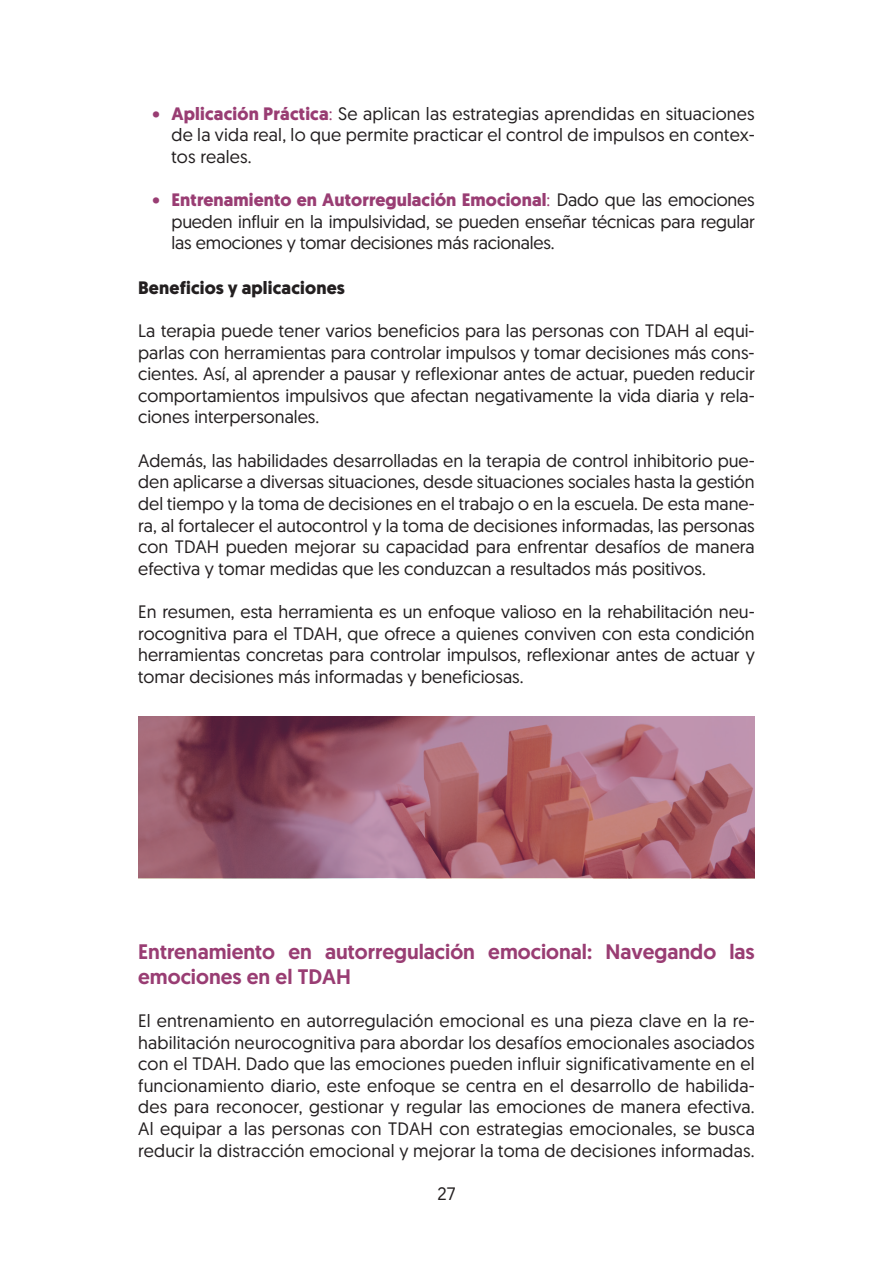
<style>
.page{position:relative;width:893px;height:1263px;background:#fff}
.page>*{position:absolute;margin:0;border:0;box-sizing:border-box;transform-origin:0 0}
.t1{font:500 21px/25.2px "Geomanist";color:#993d73}
.t2{font:18px/21.6px "Geomanist";color:#231f20;text-align:justify}
.t3{font:700 18px "Geomanist";letter-spacing:.01em;color:#231f20}
.t4{font:700 18px "Geomanist";color:#993d73}
.s1{font-weight:700;color:#993d73}
.s2{color:#993d73}
</style>
<div class="page">
<img style="left:138px;top:716px;width:617px;height:162px">
<p class="t4" style="left:153px;top:102px;width:9px">•</p>
<p class="t4" style="left:153px;top:188px;width:9px">•</p>
<p class="t2" style="left:171px;top:102px;width:585px"><span class="s1">Aplicación Práctica</span><span class="s2">:</span> Se aplican las estrategias aprendidas en situaciones de la vida real, lo que permite practicar el control de impulsos en contex&shy;tos reales.</p>
<p class="t2" style="left:171px;top:189px;width:585px"><span class="s1">Entrenamiento en Autorregulación Emocional</span><span class="s2">:</span> Dado que las emociones pueden influir en la impulsividad, se pueden enseñar técnicas para regular las emociones y tomar decisiones más racionales.</p>
<p class="t3" style="left:138px;top:276px;width:208px">Beneficios y aplicaciones</p>
<p class="t2" style="left:138px;top:319px;width:618px">La terapia puede tener varios beneficios para las personas con TDAH al equi&shy;parlas con herramientas para controlar impulsos y tomar decisiones más cons&shy;cientes. Así, al aprender a pausar y reflexionar antes de actuar, pueden reducir comportamientos impulsivos que afectan negativamente la vida diaria y rela&shy;ciones interpersonales.</p>
<p class="t2" style="left:138px;top:449px;width:618px">Además, las habilidades desarrolladas en la terapia de control inhibitorio pue&shy;den aplicarse a diversas situaciones, desde situaciones sociales hasta la gestión del tiempo y la toma de decisiones en el trabajo o en la escuela. De esta mane&shy;ra, al fortalecer el autocontrol y la toma de decisiones informadas, las personas con TDAH pueden mejorar su capacidad para enfrentar desafíos de manera efectiva y tomar medidas que les conduzcan a resultados más positivos.</p>
<p class="t2" style="left:138px;top:600px;width:618px">En resumen, esta herramienta es un enfoque valioso en la rehabilitación neu&shy;rocognitiva para el TDAH, que ofrece a quienes conviven con esta condición herramientas concretas para controlar impulsos, reflexionar antes de actuar y tomar decisiones más informadas y beneficiosas.</p>
<p class="t1" style="left:138px;top:938px;width:618px">Entrenamiento en autorregulación emocional: Navegando las emociones en el TDAH</p>
<p class="t2" style="left:138px;top:1009px;width:618px">El entrenamiento en autorregulación emocional es una pieza clave en la re&shy;habilitación neurocognitiva para abordar los desafíos emocionales asociados con el TDAH. Dado que las emociones pueden influir significativamente en el funcionamiento diario, este enfoque se centra en el desarrollo de habilida&shy;des para reconocer, gestionar y regular las emociones de manera efectiva.<br>Al equipar a las personas con TDAH con estrategias emocionales, se busca reducir la distracción emocional y mejorar la toma de decisiones informadas.</p>
<p class="t2" style="left:438px;top:1182px;width:19px">27</p>
</div>
